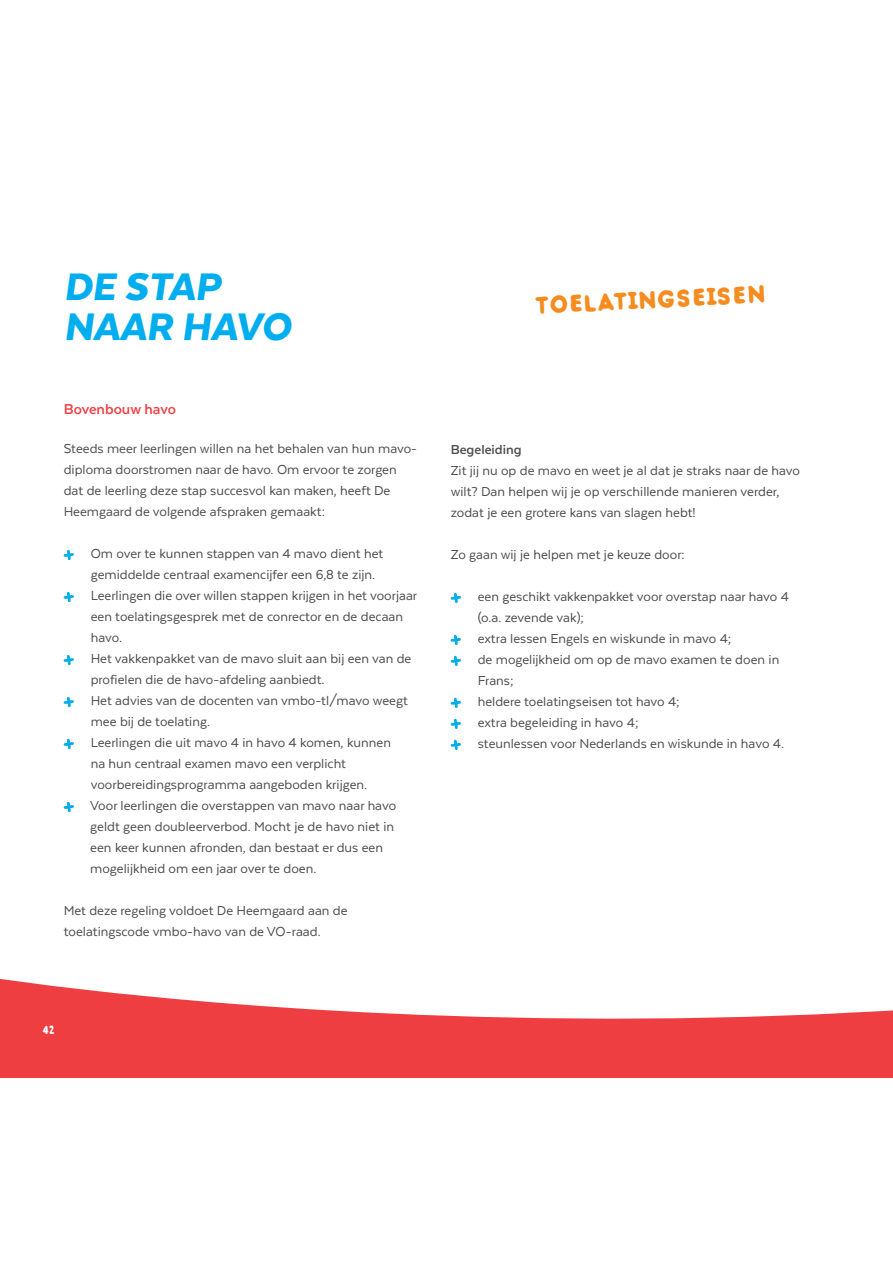
<style>
.page{position:relative;width:893px;height:1263px;background:#fff}
.page>*{position:absolute;margin:0;border:0;box-sizing:border-box;transform-origin:0 0}
.t1{font:italic 900 44.25px/40.5px "Texta Alt";color:#00aeef}
.t2{font:24.3px "Bough";color:#f68b1e}
.t3{font:700 16.5px "Texta";color:#ef3e42}
.t4{font:15px/21px "Texta";color:#4c4c4e}
.t5{font:700 15px "Texta Alt";color:#4c4c4e}
.t6{font:condensed 12px "Bough";color:#fff}
</style>
<div class="page">
<svg style="left:0;top:979px;width:893px;height:99px;fill:#ef3e42"></svg>
<svg style="left:64px;top:550px;width:10px;height:10px"></svg>
<svg style="left:64px;top:592px;width:10px;height:10px"></svg>
<svg style="left:64px;top:655px;width:10px;height:10px"></svg>
<svg style="left:64px;top:697px;width:10px;height:10px"></svg>
<svg style="left:64px;top:739px;width:10px;height:10px"></svg>
<svg style="left:64px;top:802px;width:10px;height:10px"></svg>
<svg style="left:451px;top:593px;width:10px;height:10px"></svg>
<svg style="left:451px;top:635px;width:10px;height:10px"></svg>
<svg style="left:451px;top:656px;width:10px;height:10px"></svg>
<svg style="left:451px;top:698px;width:10px;height:10px"></svg>
<svg style="left:451px;top:719px;width:10px;height:10px"></svg>
<svg style="left:451px;top:740px;width:10px;height:10px"></svg>
<h1 class="t1" style="left:64px;top:271px;width:229px">DE STAP<br>NAAR HAVO</h1>
<p class="t3" style="left:64px;top:401px;width:114px">Bovenbouw havo</p>
<p class="t4" style="left:64px;top:440px;width:355px">Steeds meer leerlingen willen na het behalen van hun mavo&shy;diploma doorstromen naar de havo. Om ervoor te zorgen dat de leerling deze stap succesvol kan maken, heeft De Heemgaard de volgende afspraken gemaakt:</p>
<p class="t4" style="left:90px;top:545px;width:328px">Om over te kunnen stappen van 4 mavo dient het gemiddelde centraal examencijfer een 6,8 te zijn.<br>Leerlingen die over willen stappen krijgen in het voorjaar een toelatingsgesprek met de conrector en de decaan havo.<br>Het vakkenpakket van de mavo sluit aan bij een van de profielen die de havo-afdeling aanbiedt.<br>Het advies van de docenten van vmbo-tl/mavo weegt mee bij de toelating.<br>Leerlingen die uit mavo 4 in havo 4 komen, kunnen<br>na hun centraal examen mavo een verplicht voorbereidingsprogramma aangeboden krijgen.<br>Voor leerlingen die overstappen van mavo naar havo geldt geen doubleerverbod. Mocht je de havo niet in een keer kunnen afronden, dan bestaat er dus een mogelijkheid om een jaar over te doen.</p>
<p class="t4" style="left:64px;top:902px;width:285px">Met deze regeling voldoet De Heemgaard aan de toelatingscode vmbo-havo van de VO-raad.</p>
<h2 class="t2" style="left:534px;top:292px;width:232px;rotate:-3deg">toelatingseisen</h2>
<p class="t5" style="left:451px;top:445px;width:72px">Begeleiding</p>
<p class="t4" style="left:451px;top:461px;width:351px">Zit jij nu op de mavo en weet je al dat je straks naar de havo wilt? Dan helpen wij je op verschillende manieren verder, zodat je een grotere kans van slagen hebt!</p>
<p class="t4" style="left:451px;top:545px;width:235px">Zo gaan wij je helpen met je keuze door:</p>
<p class="t4" style="left:478px;top:587px;width:313px">een geschikt vakkenpakket voor overstap naar havo 4 (o.a. zevende vak);<br>extra lessen Engels en wiskunde in mavo 4;<br>de mogelijkheid om op de mavo examen te doen in Frans;<br>heldere toelatingseisen tot havo 4;<br>extra begeleiding in havo 4;<br>steunlessen voor Nederlands en wiskunde in havo 4.</p>
<p class="t6" style="left:42px;top:1023px;width:14px">42</p>
</div>
